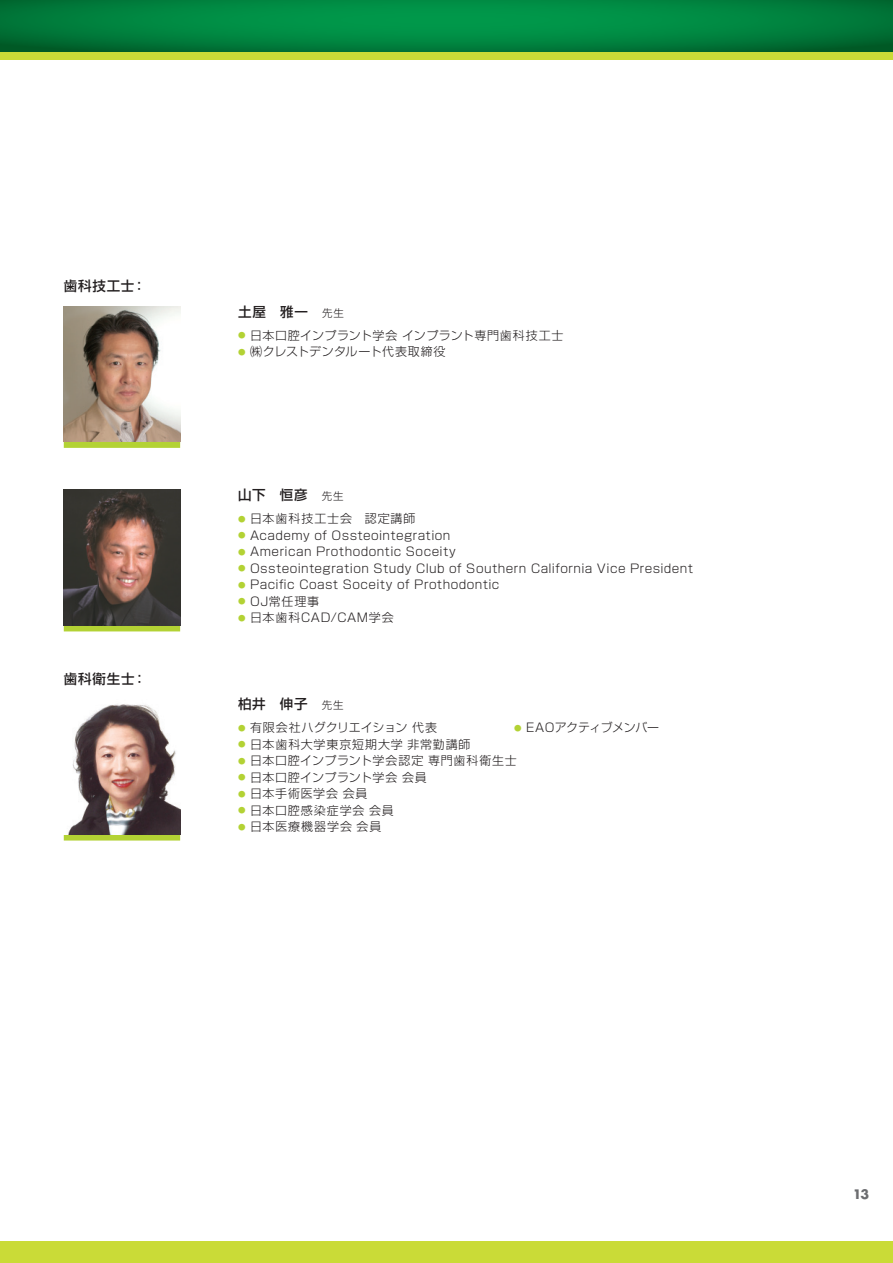
<style>
.page{position:relative;width:893px;height:1263px;background:#fff}
.page>*{position:absolute;margin:0;border:0;box-sizing:border-box;transform-origin:0 0}
.t1{font:500 13.5px "Shin Go Pro";letter-spacing:.065em;color:#231f20}
.t2{font:700 12.75px "Futura LT";color:#6c6d70}
.t3{font:300 12px "Shin Go Pro";letter-spacing:.04em;color:#231f20}
.t4{font:300 12px "Shin Go Pro";letter-spacing:.06em;color:#231f20}
.t5{font:300 12px "Shin Go Pro";letter-spacing:.065em;color:#231f20}
.t6{font:300 12px "Shin Go Pro";letter-spacing:-.01em;color:#231f20}
.t7{font:300 12px "Shin Go Pro";letter-spacing:.08em;color:#231f20}
.t8{font:300 12px "Shin Go Pro";letter-spacing:-.03em;color:#231f20}
.t9{font:300 12px "Shin Go Pro";letter-spacing:.075em;color:#231f20}
.s1{font-weight:300;font-size:10.5px}
.s2{font-size:7.5px;color:#b3d234}
</style>
<div class="page">
<div style="left:0;top:0;width:893px;height:60px;background:#cadb37"></div>
<div style="left:0;top:1242px;width:893px;height:21px;background:#cadb37"></div>
<svg style="left:0;top:0;width:893px;height:51px;background:#00823e"></svg>
<div style="left:64px;top:441px;width:116px;height:7px;background:#b3d234"></div>
<img style="left:64px;top:306px;width:116px;height:135px">
<div style="left:64px;top:625px;width:116px;height:6px;background:#b3d234"></div>
<img style="left:64px;top:490px;width:116px;height:135px">
<div style="left:64px;top:834px;width:116px;height:6px;background:#b3d234"></div>
<img style="left:68px;top:704px;width:112px;height:130px">
<p class="t1" style="left:64px;top:275px;width:84px">歯科技工士：</p>
<p class="t1" style="left:64px;top:668px;width:84px">歯科衛生士：</p>
<p class="t1" style="left:238px;top:301px;width:107px">土屋　雅一 <span class="s1">先生</span></p>
<p class="t3" style="left:238px;top:325px;width:327px"><span class="s2">●</span> 日本口腔インプラント学会 インプラント専門歯科技工士</p>
<p class="t3" style="left:238px;top:342px;width:209px"><span class="s2">●</span> ㈱クレストデンタルート代表取締役</p>
<p class="t1" style="left:238px;top:484px;width:107px">山下　恒彦 <span class="s1">先生</span></p>
<p class="t7" style="left:238px;top:509px;width:179px"><span class="s2">●</span> 日本歯科技工士会　認定講師</p>
<p class="t3" style="left:238px;top:525px;width:214px"><span class="s2">●</span> Academy of Ossteointegration</p>
<p class="t3" style="left:238px;top:542px;width:219px"><span class="s2">●</span> American Prothodontic Soceity</p>
<p class="t3" style="left:238px;top:558px;width:456px"><span class="s2">●</span> Ossteointegration Study Club of Southern California Vice President</p>
<p class="t3" style="left:238px;top:575px;width:263px"><span class="s2">●</span> Pacific Coast Soceity of Prothodontic</p>
<p class="t3" style="left:238px;top:591px;width:83px"><span class="s2">●</span> OJ常任理事</p>
<p class="t4" style="left:238px;top:608px;width:157px"><span class="s2">●</span> 日本歯科CAD/CAM学会</p>
<p class="t1" style="left:238px;top:693px;width:107px">柏井　伸子 <span class="s1">先生</span></p>
<p class="t6" style="left:238px;top:718px;width:200px"><span class="s2">●</span> 有限会社ハグクリエイション 代表</p>
<p class="t8" style="left:514px;top:718px;width:146px"><span class="s2">●</span> EAOアクティブメンバー</p>
<p class="t5" style="left:238px;top:734px;width:234px"><span class="s2">●</span> 日本歯科大学東京短期大学 非常勤講師</p>
<p class="t3" style="left:238px;top:751px;width:280px"><span class="s2">●</span> 日本口腔インプラント学会認定 専門歯科衛生士</p>
<p class="t3" style="left:238px;top:767px;width:190px"><span class="s2">●</span> 日本口腔インプラント学会 会員</p>
<p class="t4" style="left:238px;top:784px;width:131px"><span class="s2">●</span> 日本手術医学会 会員</p>
<p class="t4" style="left:238px;top:800px;width:157px"><span class="s2">●</span> 日本口腔感染症学会 会員</p>
<p class="t9" style="left:238px;top:817px;width:145px"><span class="s2">●</span> 日本医療機器学会 会員</p>
<p class="t2" style="left:853px;top:1186px;width:18px">13</p>
</div>
